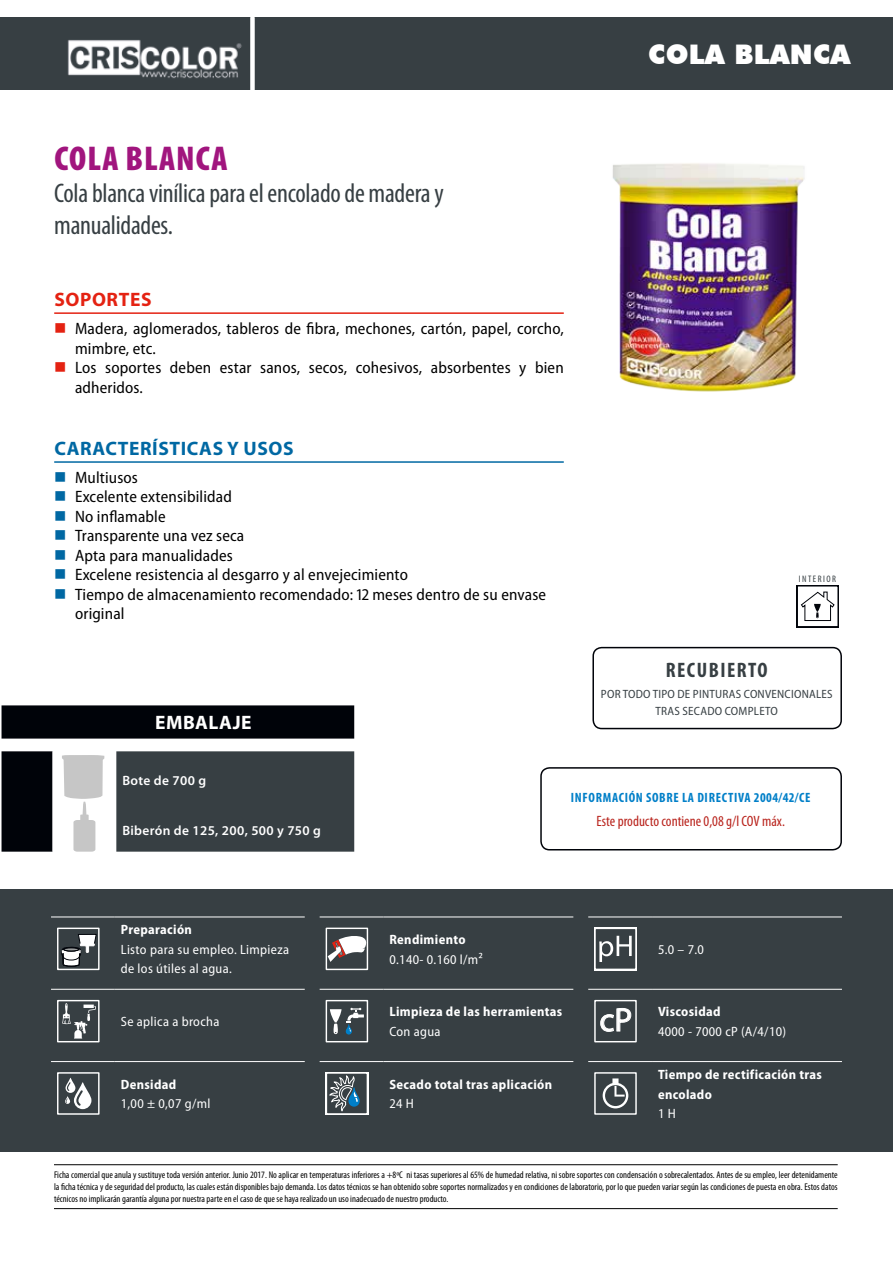
<style>
.page{position:relative;width:893px;height:1263px;background:#fff}
.page>*{position:absolute;margin:0;border:0;box-sizing:border-box;transform-origin:0 0}
.t1{font:900 condensed 34.5px "Myriad Pro";letter-spacing:.03em;color:#a1157e}
.t2{font:33.3px "Myriad Pro";color:#fff}
.t3{font:condensed 27px/32.4px "Myriad Pro";letter-spacing:-.01em;color:#373f43}
.t4{font:900 27px "Futura BT";letter-spacing:.01em;color:#fff}
.t5{font:700 condensed 21px "Myriad Pro";letter-spacing:.07em;color:#373f43}
.t6{font:700 19.5px "Myriad Pro";letter-spacing:.03em;color:#0068a3}
.t7{font:700 19.5px "Myriad Pro";letter-spacing:.03em;color:#e42212}
.t8{font:700 19.5px "Myriad Pro";letter-spacing:.025em;color:#fff}
.t9{font:semi-condensed 16.5px/19.5px "Myriad Pro";letter-spacing:.01em;color:#000}
.t10{font:condensed 15px "Myriad Pro";color:#b9241d}
.t11{font:semi-condensed 13.5px/19.5px "Myriad Pro";letter-spacing:.025em;color:#fff}
.t12{font:700 semi-condensed 13.5px/19.5px "Myriad Pro";letter-spacing:.025em;color:#fff}
.t13{font:700 condensed 13.5px "Myriad Pro";letter-spacing:.05em;color:#007fc8}
.t14{font:600 13.5px "Myriad Pro";letter-spacing:.025em;color:#fff}
.t15{font:semi-condensed 12px/16.5px "Myriad Pro";letter-spacing:.02em;color:#373f43;text-align:center}
.t16{font:condensed 9.75px/12px "Myriad Pro";color:#000;text-align:justify}
.t17{font:condensed 9.45px "Myriad Pro";letter-spacing:.155em;color:#373f43}
.s1{font-weight:700}
.s2{font-stretch:normal}
</style>
<div class="page">
<div style="left:0;top:889px;width:893px;height:263px;background:#373f43"></div>
<div style="left:0;top:18px;width:893px;height:72px;background:#373f43"></div>
<hr style="left:54px;top:1164px;width:784px;height:1px;background:#000">
<hr style="left:54px;top:1208px;width:784px;height:1px;background:#000">
<div style="left:250px;top:18px;width:5px;height:72px;background:#fff"></div>
<hr style="left:54px;top:312px;width:510px;height:2px;background:#e42212">
<hr style="left:54px;top:461px;width:510px;height:2px;background:#0068a3">
<svg style="left:2px;top:705px;width:352px;height:147px;fill:#000309"></svg>
<svg style="left:53px;top:751px;width:301px;height:101px;background:#5e6568"></svg>
<div style="left:592px;top:647px;width:250px;height:82px;border:2px solid #000309;border-radius:9px"></div>
<div style="left:540px;top:767px;width:302px;height:83px;border:2px solid #000309;border-radius:9px"></div>
<svg style="left:796px;top:585px;width:43px;height:42px"></svg>
<hr style="left:51px;top:916px;width:64px;height:1px;background:#fff">
<hr style="left:115px;top:916px;width:190px;height:1px;background:#fff">
<hr style="left:51px;top:989px;width:64px;height:1px;background:#fff">
<hr style="left:115px;top:989px;width:190px;height:1px;background:#fff">
<hr style="left:51px;top:1061px;width:64px;height:1px;background:#fff">
<hr style="left:115px;top:1061px;width:190px;height:1px;background:#fff">
<div style="left:57px;top:927px;width:43px;height:43px;border:1px solid #fff"></div>
<svg style="left:61px;top:934px;width:36px;height:36px"></svg>
<div style="left:57px;top:1000px;width:43px;height:42px;border:1px solid #fff"></div>
<svg style="left:62px;top:1003px;width:34px;height:35px"></svg>
<div style="left:57px;top:1072px;width:43px;height:43px;border:1px solid #fff"></div>
<svg style="left:65px;top:1078px;width:26px;height:31px"></svg>
<hr style="left:320px;top:916px;width:63px;height:1px;background:#fff">
<hr style="left:383px;top:916px;width:190px;height:1px;background:#fff">
<hr style="left:320px;top:989px;width:63px;height:1px;background:#fff">
<hr style="left:383px;top:989px;width:190px;height:1px;background:#fff">
<hr style="left:320px;top:1061px;width:63px;height:1px;background:#fff">
<hr style="left:383px;top:1061px;width:190px;height:1px;background:#fff">
<div style="left:326px;top:927px;width:42px;height:43px;border:1px solid #fff"></div>
<svg style="left:328px;top:936px;width:38px;height:26px"></svg>
<div style="left:326px;top:1000px;width:42px;height:42px;border:1px solid #fff"></div>
<svg style="left:330px;top:1008px;width:34px;height:26px"></svg>
<svg style="left:326px;top:1072px;width:42px;height:43px"></svg>
<hr style="left:588px;top:916px;width:64px;height:1px;background:#fff">
<hr style="left:652px;top:916px;width:190px;height:1px;background:#fff">
<hr style="left:588px;top:989px;width:64px;height:1px;background:#fff">
<hr style="left:652px;top:989px;width:190px;height:1px;background:#fff">
<hr style="left:588px;top:1061px;width:64px;height:1px;background:#fff">
<hr style="left:652px;top:1061px;width:190px;height:1px;background:#fff">
<svg style="left:594px;top:927px;width:43px;height:43px"></svg>
<svg style="left:600px;top:1008px;width:31px;height:24px"></svg>
<div style="left:594px;top:1000px;width:43px;height:42px;border:1px solid #fff"></div>
<div style="left:594px;top:1072px;width:43px;height:43px;border:1px solid #fff"></div>
<svg style="left:603px;top:1078px;width:25px;height:30px"></svg>
<img style="left:612px;top:163px;width:193px;height:229px">
<img style="left:67px;top:24px;width:184px;height:66px">
<h3 class="t4" style="left:648px;top:38px;width:204px">COLA BLANCA</h3>
<h1 class="t1" style="left:55px;top:139px;width:175px">COLA BLANCA</h1>
<h3 class="t3" style="left:54px;top:176px;width:391px">Cola blanca vinílica para el encolado de madera y manualidades.</h3>
<h3 class="t7" style="left:54px;top:287px;width:99px">SOPORTES</h3>
<h3 class="t9" style="left:75px;top:319px;width:490px">Madera, aglomerados, tableros de fibra, mechones, cartón, papel, corcho, mimbre, etc.<br>Los soportes deben estar sanos, secos, cohesivos, absorbentes y bien adheridos.</h3>
<h3 class="t6" style="left:54px;top:436px;width:241px">CARACTERÍSTICAS Y USOS</h3>
<h3 class="t9" style="left:75px;top:468px;width:473px">Multiusos<br>Excelente extensibilidad<br>No inflamable<br>Transparente una vez seca<br>Apta para manualidades<br>Excelene resistencia al desgarro y al envejecimiento<br>Tiempo de almacenamiento recomendado: 12 meses dentro de su envase original</h3>
<h3 class="t8" style="left:155px;top:710px;width:98px">EMBALAJE</h3>
<h3 class="t14" style="left:122px;top:772px;width:85px">Bote de 700 g</h3>
<h3 class="t14" style="left:122px;top:822px;width:200px">Biberón de 125, 200, 500 y 750 g</h3>
<p class="t17" style="left:799px;top:573px;width:39px">INTERIOR</p>
<h3 class="t5" style="left:666px;top:657px;width:103px">RECUBIERTO</h3>
<p class="t15" style="left:601px;top:686px;width:233px">POR TODO TIPO DE PINTURAS CONVENCIONALES<br>TRAS SECADO COMPLETO</p>
<h3 class="t13" style="left:571px;top:789px;width:241px">INFORMACIÓN SOBRE LA DIRECTIVA 2004/42/CE</h3>
<h3 class="t10" style="left:597px;top:812px;width:190px">Este producto contiene 0,08 g/l COV máx.</h3>
<h3 class="t12" style="left:121px;top:920px;width:73px">Preparación</h3>
<h3 class="t11" style="left:121px;top:940px;width:170px">Listo para su empleo. Limpieza de los útiles al agua.</h3>
<h3 class="t11" style="left:121px;top:1012px;width:100px">Se aplica a brocha</h3>
<h3 class="t11" style="left:121px;top:1075px;width:91px"><span class="s1">Densidad<br></span>1,00 <span class="s2">±</span> 0,07 g/ml</h3>
<h3 class="t12" style="left:389px;top:930px;width:78px">Rendimiento</h3>
<h3 class="t11" style="left:389px;top:950px;width:95px">0.140- 0.160 l/m²</h3>
<h3 class="t12" style="left:389px;top:1002px;width:174px">Limpieza de las herramientas</h3>
<h3 class="t11" style="left:389px;top:1022px;width:53px">Con agua</h3>
<h3 class="t12" style="left:389px;top:1075px;width:164px">Secado total tras aplicación</h3>
<h3 class="t11" style="left:389px;top:1094px;width:26px">24 H</h3>
<h3 class="t11" style="left:658px;top:940px;width:47px">5.0 – 7.0</h3>
<h2 class="t2" style="left:599px;top:999px;width:34px">cP</h2>
<h3 class="t12" style="left:658px;top:1002px;width:64px">Viscosidad</h3>
<h3 class="t11" style="left:658px;top:1022px;width:130px">4000 - 7000 cP (A/4/10)</h3>
<h3 class="t12" style="left:658px;top:1065px;width:165px">Tiempo de rectificación tras encolado</h3>
<h3 class="t11" style="left:658px;top:1104px;width:19px">1 H</h3>
<p class="t16" style="left:54px;top:1168px;width:785px">Ficha comercial que anula y sustituye toda versión anterior. Junio 2017. No aplicar en temperaturas inferiores a +8ºC ni tasas superiores al 65% de humedad relativa, ni sobre soportes con condensación o sobrecalentados. Antes de su empleo, leer detenidamente la ficha técnica y de seguridad del producto, las cuales están disponibles bajo demanda. Los datos técnicos se han obtenido sobre soportes normalizados y en condiciones de laboratorio, por lo que pueden variar según las condiciones de puesta en obra. Estos datos técnicos no implicarán garantía alguna por nuestra parte en el caso de que se haya realizado un uso inadecuado de nuestro producto.</p>
</div>
